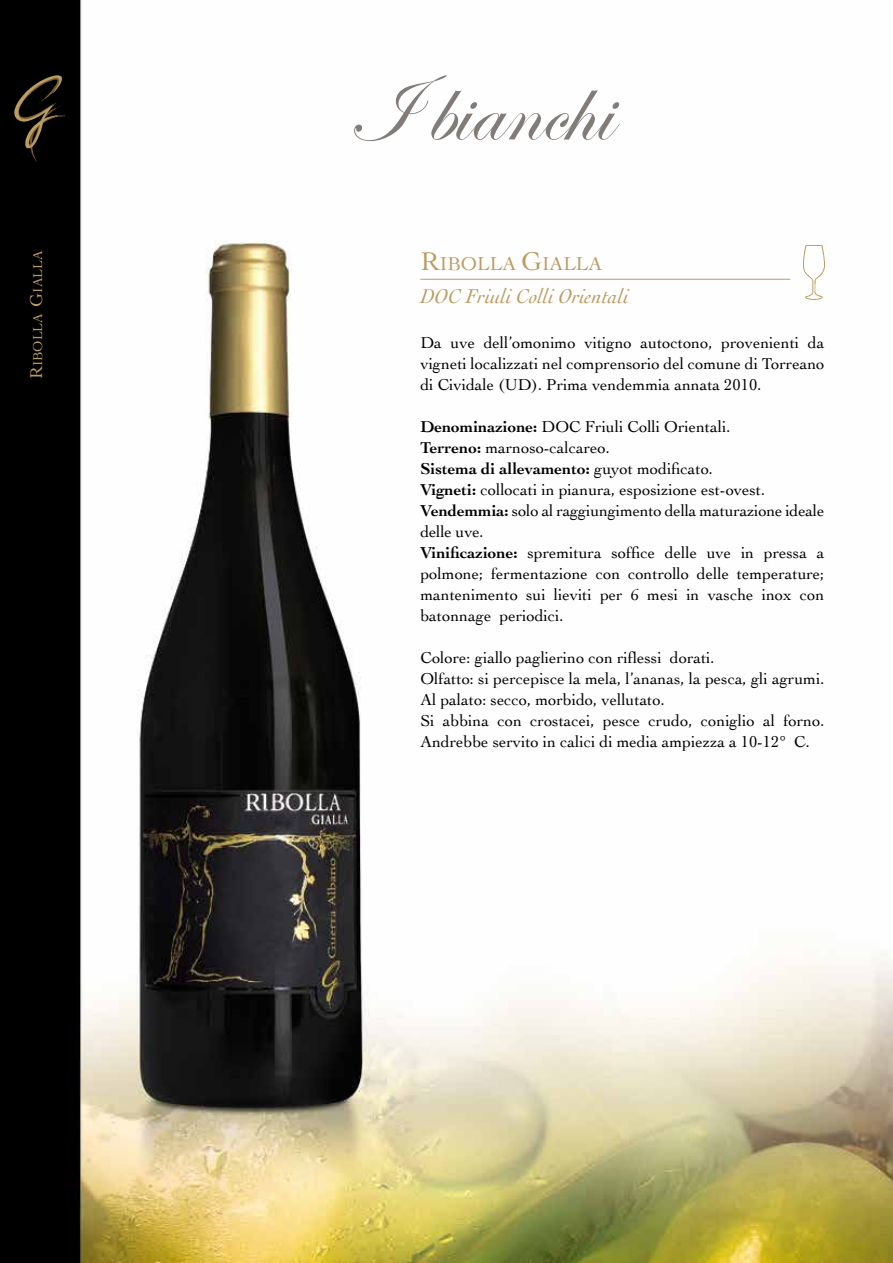
<style>
.page{position:relative;width:893px;height:1263px;background:#fff}
.page>*{position:absolute;margin:0;border:0;box-sizing:border-box;transform-origin:0 0}
.t1{font:97.5px "Edwardian Script ITC";color:#827c78}
.t2{font:italic 21px "Cochin";color:#bb9d63}
.t3{font:19.5px "Cochin";color:#bb9d63}
.t4{font:16.5px/21px "Cochin";color:#000}
.t5{font:13.5px "Cochin";letter-spacing:-.005em;color:#bb9d63}
.s1{font-size:18px}
.s2{font-size:27px}
.s3{font-weight:700}
</style>
<div class="page">
<img style="left:0;top:0;width:893px;height:1263px">
<hr style="left:420px;top:279px;width:370px;height:1px;background:#bb9d63">
<img style="left:803px;top:246px;width:21px;height:54px">
<div style="left:16px;top:75px;width:58px;height:91px;background:#000"></div>
<img style="left:15px;top:75px;width:48px;height:74px">
<h1 class="t1" style="left:347px;top:56px;width:265px">I bianchi</h1>
<p class="t5" style="left:29px;top:379px;width:130px;rotate:-90deg"><span class="s1">R</span>IBOLLA <span class="s1">G</span>IALLA</p>
<p class="t3" style="left:420px;top:251px;width:183px"><span class="s2">R</span>IBOLLA <span class="s2">G</span>IALLA</p>
<p class="t2" style="left:420px;top:282px;width:210px">DOC Friuli Colli Orientali</p>
<p class="t4" style="left:420px;top:331px;width:405px;text-align:justify">Da uve dell’omonimo vitigno autoctono, provenienti da vigneti localizzati nel comprensorio del comune di Torreano di Cividale (UD). Prima vendemmia annata 2010.</p>
<p class="t4" style="left:420px;top:415px;width:405px"><span class="s3">Denominazione:</span> DOC Friuli Colli Orientali.<br><span class="s3">Terreno:</span> marnoso-calcareo.<br><span class="s3">Sistema di allevamento:</span> guyot modificato.<br><span class="s3">Vigneti:</span> collocati in pianura, esposizione est-ovest.<br><span class="s3">Vendemmia:</span> solo al raggiungimento della maturazione ideale delle uve.<br><span class="s3">Vinificazione:</span> spremitura soffice delle uve in pressa a polmone; fermentazione con controllo delle temperature; mantenimento sui lieviti per 6 mesi in vasche inox con batonnage periodici.</p>
<p class="t4" style="left:420px;top:646px;width:405px">Colore: giallo paglierino con riflessi dorati.<br>Olfatto: si percepisce la mela, l’ananas, la pesca, gli agrumi.<br>Al palato: secco, morbido, vellutato.<br>Si abbina con crostacei, pesce crudo, coniglio al forno.<br>Andrebbe servito in calici di media ampiezza a 10-12° C.</p>
</div>
